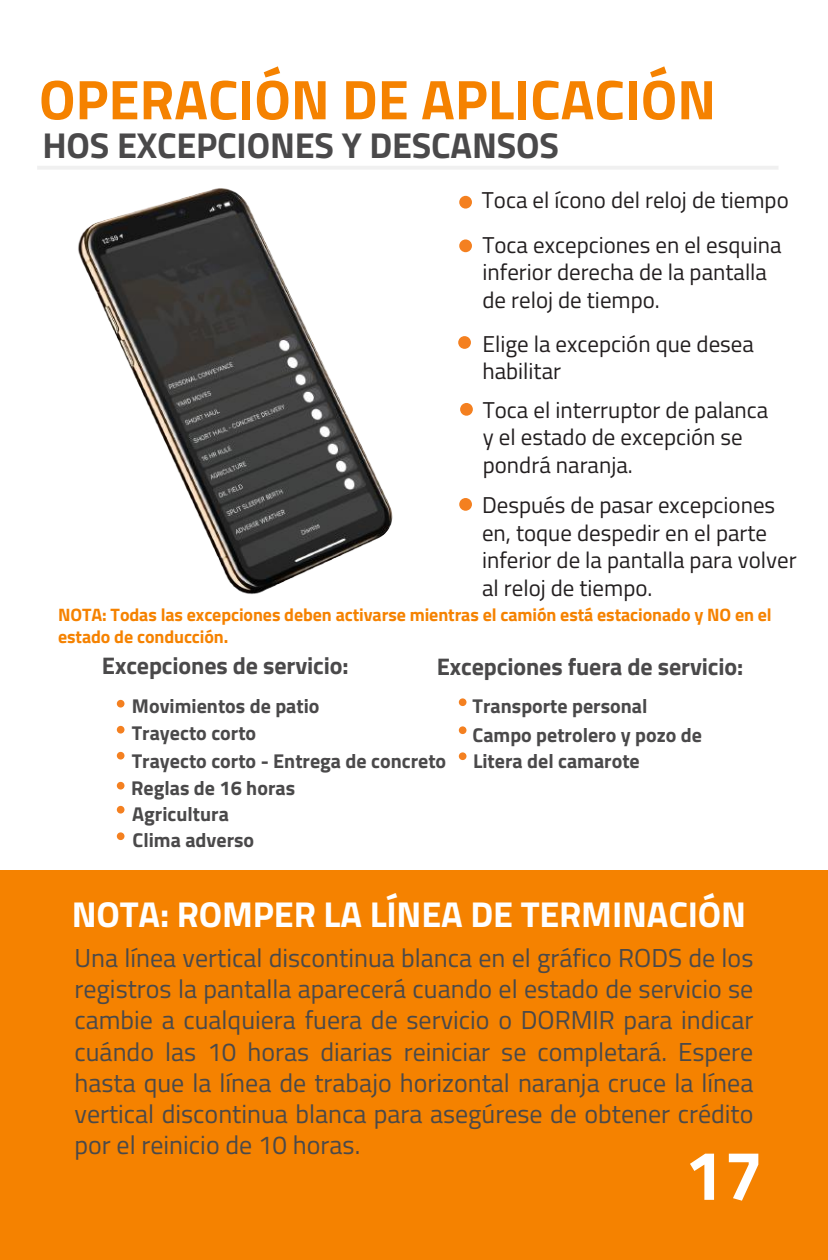
<style>
.page{position:relative;width:828px;height:1260px;background:#fff}
.page>*{position:absolute;margin:0;border:0;box-sizing:border-box;transform-origin:0 0}
.t1{font:700 70px "Titillium Web";color:#fff}
.t2{font:700 56px "Titillium Web";color:#f58200}
.t3{font:700 36px "Titillium Web";letter-spacing:-.005em;color:#fff}
.t4{font:700 36px "Titillium Web";letter-spacing:-.005em;color:#4a494a}
.t5{font:26px/31.2px "Titillium Web";color:#4a494a;text-align:justify}
.t6{font:700 24px "Titillium Web";letter-spacing:-.005em;color:#4a494a}
.t7{font:23px/27.6px "Titillium Web";color:#231f20}
.t8{font:700 20px/27.4px "Titillium Web";color:#4a494a}
.t9{font:700 18px/21.6px "Titillium Web";letter-spacing:-.005em;color:#f58200}
</style>
<div class="page">
<div style="left:1px;top:870px;width:827px;height:390px;background:#f58200"></div>
<div style="left:459px;top:196px;width:13px;height:13px;background:#f48020;border-radius:50%"></div>
<div style="left:459px;top:498px;width:13px;height:13px;background:#f48020;border-radius:50%"></div>
<div style="left:459px;top:239px;width:13px;height:13px;background:#f48020;border-radius:50%"></div>
<div style="left:458px;top:336px;width:13px;height:13px;background:#f48020;border-radius:50%"></div>
<div style="left:460px;top:403px;width:13px;height:13px;background:#f48020;border-radius:50%"></div>
<img style="left:78px;top:188px;width:315px;height:406px">
<hr style="left:37px;top:166px;width:742px;height:4px;background:#f0f0f0">
<div style="left:117px;top:700px;width:8px;height:8px;background:#f48020;border-radius:50%"></div>
<div style="left:117px;top:726px;width:8px;height:8px;background:#f48020;border-radius:50%"></div>
<div style="left:117px;top:752px;width:8px;height:8px;background:#f48020;border-radius:50%"></div>
<div style="left:117px;top:782px;width:8px;height:8px;background:#f48020;border-radius:50%"></div>
<div style="left:117px;top:806px;width:8px;height:8px;background:#f48020;border-radius:50%"></div>
<div style="left:117px;top:832px;width:8px;height:8px;background:#f48020;border-radius:50%"></div>
<div style="left:459px;top:698px;width:8px;height:8px;background:#f48020;border-radius:50%"></div>
<div style="left:459px;top:726px;width:8px;height:8px;background:#f48020;border-radius:50%"></div>
<div style="left:459px;top:752px;width:8px;height:8px;background:#f48020;border-radius:50%"></div>
<h2 class="t2" style="left:39px;top:57px;width:679px">OPERACIÓN DE APLICACIÓN</h2>
<h3 class="t4" style="left:42px;top:118px;width:518px">HOS EXCEPCIONES Y DESCANSOS</h3>
<p class="t7" style="left:482px;top:177px;width:308px;line-height:44.8px">Toca el ícono del reloj de tiempo<br>Toca excepciones en el esquina</p>
<p class="t7" style="left:482px;top:257px;width:286px">inferior derecha de la pantalla de reloj de tiempo.</p>
<p class="t7" style="left:482px;top:329px;width:273px">Elige la excepción que desea habilitar</p>
<p class="t7" style="left:483px;top:395px;width:287px">Toca el interruptor de palanca y el estado de excepción se pondrá naranja.</p>
<p class="t7" style="left:482px;top:490px;width:316px">Después de pasar excepciones en, toque despedir en el parte inferior de la pantalla para volver al reloj de tiempo.</p>
<p class="t9" style="left:58px;top:603px;width:715px">NOTA: Todas las excepciones deben activarse mientras el camión está estacionado y NO en el estado de conducción.</p>
<p class="t6" style="left:102px;top:648px;width:248px">Excepciones de servicio:</p>
<p class="t6" style="left:437px;top:648px;width:308px">Excepciones fuera de servicio:</p>
<p class="t8" style="left:472px;top:691px;width:231px;line-height:28.6px">Transporte personal<br>Campo petrolero y pozo de</p>
<p class="t8" style="left:473px;top:746px;width:168px">Litera del camarote</p>
<p class="t8" style="left:131px;top:691px;width:317px">Movimientos de patio<br>Trayecto corto<br>Trayecto corto - Entrega de concreto<br>Reglas de 16 horas</p>
<p class="t8" style="left:132px;top:800px;width:124px;line-height:26.4px">Agricultura<br>Clima adverso</p>
<h3 class="t3" style="left:72px;top:886px;width:676px">NOTA: ROMPER LA LÍNEA DE TERMINACIÓN</h3>
<p class="t5" style="left:74px;top:941px;width:681px">Una línea vertical discontinua blanca en el gráfico RODS de los registros la pantalla aparecerá cuando el estado de servicio se cambie a cualquiera fuera de servicio o DORMIR para indicar cuándo las 10 horas diarias reiniciar se completará. Espere hasta que la línea de trabajo horizontal naranja cruce la línea vertical discontinua blanca para asegúrese de obtener crédito por el reinicio de 10 horas.</p>
<h1 class="t1" style="left:685px;top:1122px;width:80px">17</h1>
</div>
